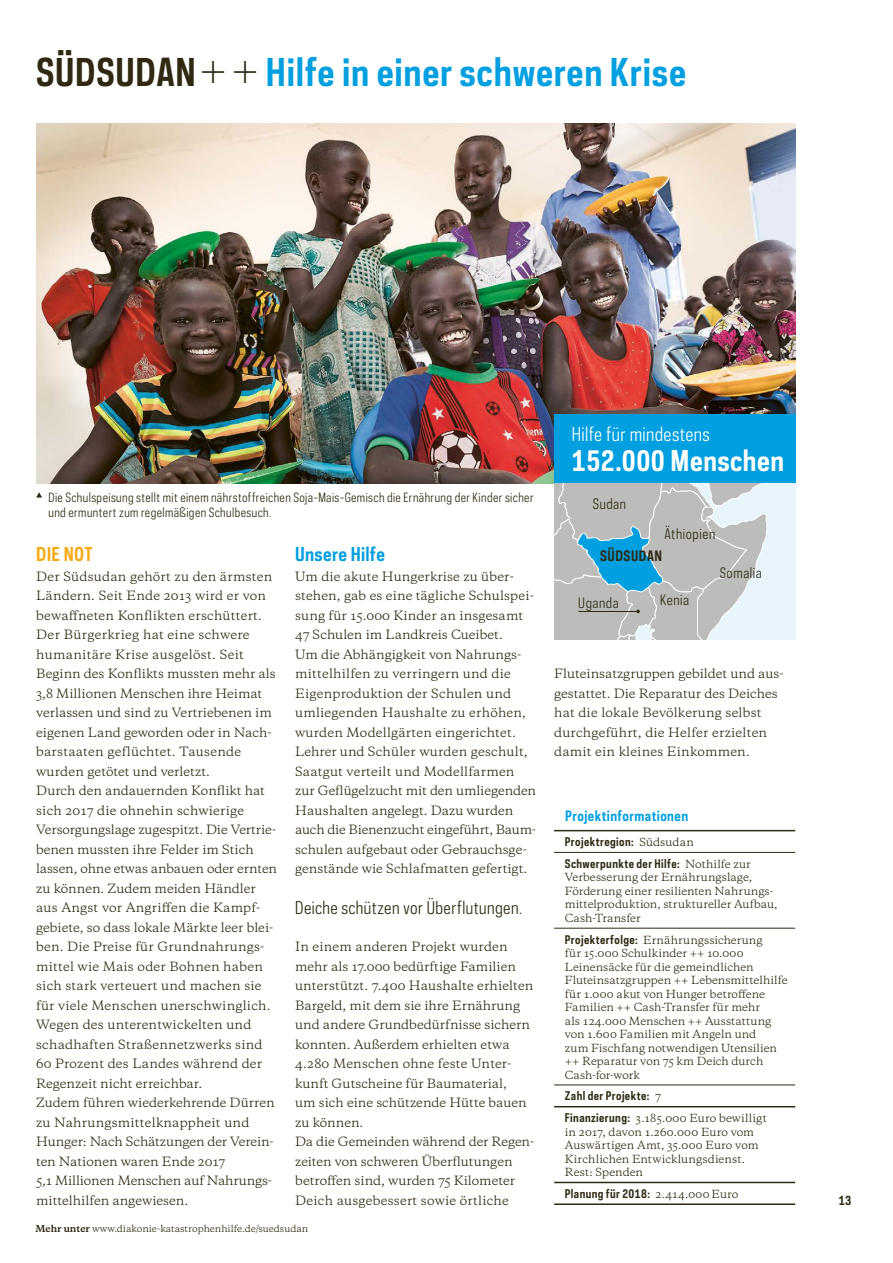
<style>
.page{position:relative;width:893px;height:1263px;background:#fff}
.page>*{position:absolute;margin:0;border:0;box-sizing:border-box;transform-origin:0 0}
.t1{font:700 36px "Polaris Condensed";letter-spacing:.02em;color:#009fe0}
.t2{font:700 27px "Polaris Condensed";letter-spacing:.02em;color:#fff}
.t3{font:18px "Polaris Condensed";letter-spacing:.02em;color:#fff}
.t4{font:700 18px "Polaris Condensed";letter-spacing:.02em;color:#009fe0}
.t5{font:700 18px "Polaris Condensed";letter-spacing:.015em;color:#f8aa11}
.t6{font:16.5px "Polaris Condensed";letter-spacing:.025em;color:#2f2912}
.t7{font:13.5px "Polaris Condensed";letter-spacing:.045em;color:#2f2912}
.t8{font:700 13.5px "Polaris Condensed";letter-spacing:.03em;color:#009fe0}
.t9{font:700 13.5px "Polaris Condensed";letter-spacing:.045em;color:#2f2912}
.t10{font:12px/19.5px "Galaxie Copernicus";color:#2f2912}
.t11{font:12px/15px "Polaris Condensed";letter-spacing:.035em;color:#2f2912}
.t12{font:700 12px "Polaris Condensed";color:#2f2912}
.t13{font:700 11.25px/21.8px "Polaris Condensed";letter-spacing:.035em;color:#2f2912}
.t14{font:10.5px/13.5px "Galaxie Copernicus";letter-spacing:.005em;color:#2f2912}
.t15{font:9px "Galaxie Copernicus";color:#2f2912}
.s1{color:#2f2912}
.s2{font-weight:400;font-size:28.05px;color:#2f2912}
.s3{font-weight:700}
.s4{font-family:"Galaxie Copernicus";font-weight:400;font-size:10.5px}
.s5{font-family:"Polaris Condensed";font-weight:700;font-size:11.25px}
</style>
<div class="page">
<img style="left:36px;top:123px;width:759px;height:360px">
<svg style="left:36px;top:492px;width:6px;height:5px"></svg>
<div style="left:554px;top:414px;width:241px;height:69px;background:#009fe0"></div>
<hr style="left:554px;top:852px;width:241px;height:1px;background:#2f2912">
<hr style="left:554px;top:928px;width:241px;height:1px;background:#2f2912">
<hr style="left:554px;top:1085px;width:241px;height:1px;background:#2f2912">
<hr style="left:554px;top:830px;width:241px;height:1px;background:#2f2912">
<hr style="left:554px;top:1106px;width:241px;height:1px;background:#2f2912">
<hr style="left:554px;top:1182px;width:241px;height:1px;background:#2f2912">
<hr style="left:554px;top:1203px;width:241px;height:2px;background:#2f2912">
<svg style="left:554px;top:483px;width:241px;height:156px;background:#bac9ce"></svg>
<h1 class="t1" style="left:36px;top:48px;width:651px"><span class="s1">SÜDSUDAN</span> <span class="s2">+ +</span> Hilfe in einer schweren Krise</h1>
<p class="t11" style="left:49px;top:490px;width:487px">Die Schulspeisung stellt mit einem nährstoffreichen Soja-Mais-Gemisch die Ernährung der Kinder sicher und ermuntert zum regelmäßigen Schulbesuch.</p>
<h3 class="t5" style="left:36px;top:542px;width:58px">DIE NOT</h3>
<p class="t10" style="left:36px;top:566px;width:243px">Der Südsudan gehört zu den ärmsten Ländern. Seit Ende 2013 wird er von bewaffneten Konflikten erschüttert.<br>Der Bürgerkrieg hat eine schwere humanitäre Krise ausgelöst. Seit Beginn des Konflikts mussten mehr als 3,8 Millionen Menschen ihre Heimat verlassen und sind zu Vertriebenen im eigenen Land geworden oder in Nach&shy;barstaaten geflüchtet. Tausende wurden getötet und verletzt.<br>Durch den andauernden Konflikt hat sich 2017 die ohnehin schwierige Versorgungslage zugespitzt. Die Vertrie&shy;benen mussten ihre Felder im Stich lassen, ohne etwas anbauen oder ernten zu können. Zudem meiden Händler aus Angst vor Angriffen die Kampf&shy;gebiete, so dass lokale Märkte leer blei&shy;ben. Die Preise für Grundnahrungs&shy;mittel wie Mais oder Bohnen haben sich stark verteuert und machen sie für viele Menschen unerschwinglich.<br>Wegen des unterentwickelten und schadhaften Straßennetzwerks sind 60 Prozent des Landes während der Regenzeit nicht erreichbar.<br>Zudem führen wiederkehrende Dürren zu Nahrungsmittelknappheit und Hunger: Nach Schätzungen der Verein&shy;ten Nationen waren Ende 2017<br>5,1 Millionen Menschen auf Nahrungs&shy;mittelhilfen angewiesen.</p>
<h3 class="t4" style="left:295px;top:542px;width:91px">Unsere Hilfe</h3>
<p class="t10" style="left:295px;top:566px;width:242px">Um die akute Hungerkrise zu über&shy;stehen, gab es eine tägliche Schulspei&shy;sung für 15.000 Kinder an insgesamt 47 Schulen im Landkreis Cueibet.<br>Um die Abhängigkeit von Nahrungs&shy;mittelhilfen zu verringern und die Eigenproduktion der Schulen und umliegenden Haushalte zu erhöhen, wurden Modellgärten eingerichtet.<br>Lehrer und Schüler wurden geschult, Saatgut verteilt und Modellfarmen zur Geflügelzucht mit den umliegenden Haushalten angelegt. Dazu wurden auch die Bienenzucht eingeführt, Baum&shy;schulen aufgebaut oder Gebrauchsge&shy;genstände wie Schlafmatten gefertigt.</p>
<h3 class="t6" style="left:295px;top:896px;width:228px">Deiche schützen vor Überflutungen.</h3>
<p class="t10" style="left:295px;top:937px;width:241px">In einem anderen Projekt wurden mehr als 17.000 bedürftige Familien unterstützt. 7.400 Haushalte erhielten Bargeld, mit dem sie ihre Ernährung und andere Grundbedürfnisse sichern konnten. Außerdem erhielten etwa 4.280 Menschen ohne feste Unter&shy;kunft Gutscheine für Baumaterial,<br>um sich eine schützende Hütte bauen zu können.<br>Da die Gemeinden während der Regen&shy;zeiten von schweren Überflutungen betroffen sind, wurden 75 Kilometer Deich ausgebessert sowie örtliche</p>
<p class="t15" style="left:35px;top:1222px;width:274px"><span class="s3">Mehr unter</span> www.diakonie-katastrophenhilfe.de/suedsudan</p>
<h3 class="t3" style="left:572px;top:422px;width:139px">Hilfe für mindestens</h3>
<h2 class="t2" style="left:572px;top:443px;width:213px">152.000 Menschen</h2>
<p class="t7" style="left:593px;top:495px;width:35px">Sudan</p>
<p class="t7" style="left:664px;top:525px;width:52px">Äthiopien</p>
<p class="t9" style="left:600px;top:547px;width:64px">SÜDSUDAN</p>
<p class="t7" style="left:578px;top:594px;width:42px">Uganda</p>
<p class="t7" style="left:660px;top:591px;width:30px">Kenia</p>
<p class="t7" style="left:720px;top:564px;width:44px">Somalia</p>
<p class="t10" style="left:554px;top:664px;width:231px">Fluteinsatzgruppen gebildet und aus&shy;gestattet. Die Reparatur des Deiches hat die lokale Bevölkerung selbst durchgeführt, die Helfer erzielten damit ein kleines Einkommen.</p>
<p class="t8" style="left:565px;top:806px;width:125px">Projektinformationen</p>
<p class="t13" style="left:565px;top:831px;width:188px">Projektregion: <span class="s4">Südsudan<br></span>Schwerpunkte der Hilfe: <span class="s4">Nothilfe zur</span></p>
<p class="t14" style="left:565px;top:871px;width:214px">Verbesserung der Ernährungslage, Förderung einer resilienten Nahrungs&shy;mittelproduktion, struktureller Aufbau, Cash-Transfer</p>
<p class="t14" style="left:565px;top:933px;width:224px"><span class="s5">Projekterfolge:</span> Ernährungssicherung<br>für 15.000 Schulkinder ++ 10.000<br>Leinensäcke für die gemeindlichen Fluteinsatzgruppen ++ Lebensmittelhilfe für 1.000 akut von Hunger betroffene Familien ++ Cash-Transfer für mehr<br>als 124.000 Menschen ++ Ausstattung von 1.600 Familien mit Angeln und<br>zum Fischfang notwendigen Utensilien ++ Reparatur von 75 km Deich durch Cash-for-work</p>
<p class="t13" style="left:565px;top:1085px;width:98px">Zahl der Projekte: <span class="s4">7</span></p>
<p class="t14" style="left:565px;top:1111px;width:204px"><span class="s5">Finanzierung:</span> 3.185.000 Euro bewilligt in 2017, davon 1.260.000 Euro vom<br>Auswärtigen Amt, 35.000 Euro vom<br>Kirchlichen Entwicklungsdienst.<br>Rest: Spenden</p>
<p class="t13" style="left:565px;top:1182px;width:175px">Planung für 2018: <span class="s4">2.414.000 Euro</span></p>
<p class="t12" style="left:839px;top:1192px;width:14px">13</p>
</div>
